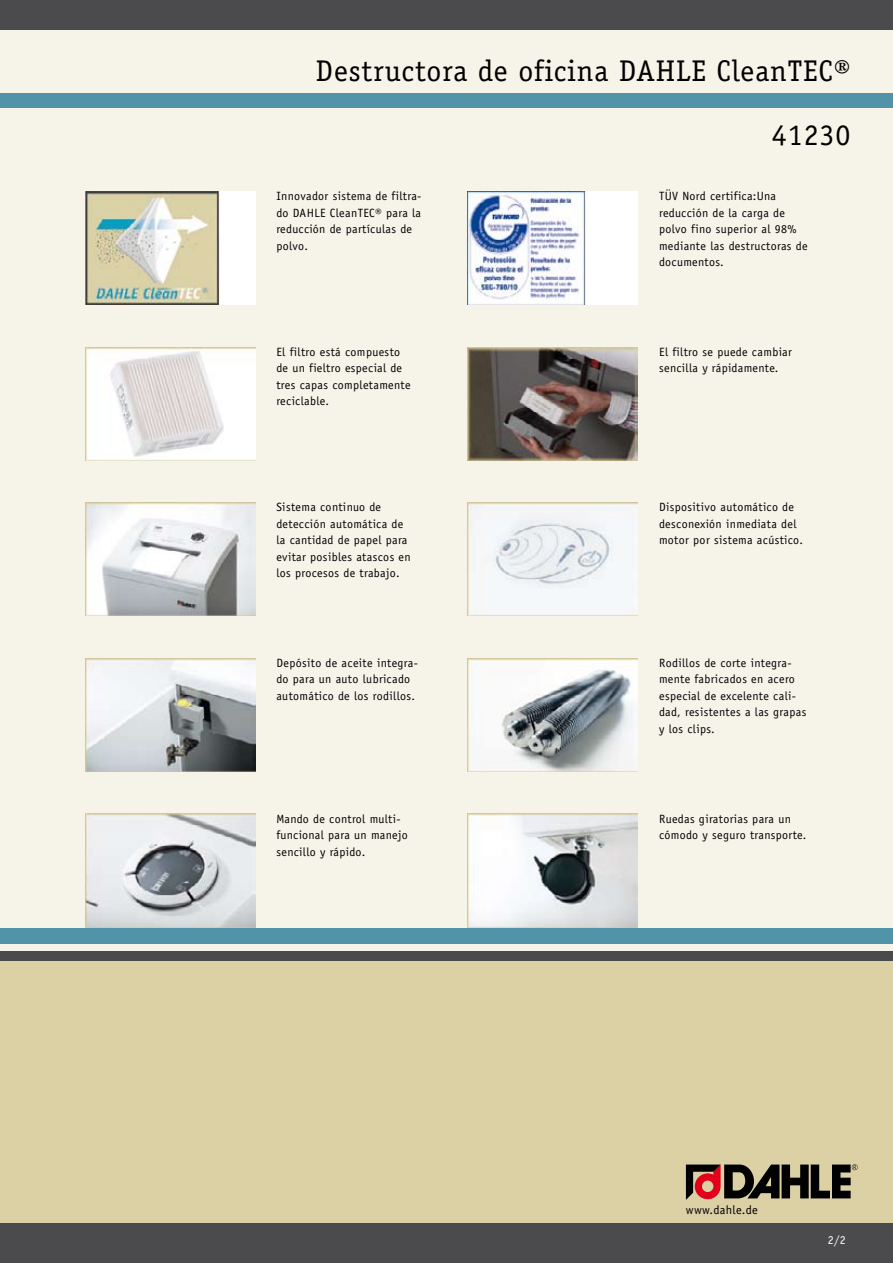
<style>
.page{position:relative;width:893px;height:1263px;background:#f6f3e8}
.page>*{position:absolute;margin:0;border:0;box-sizing:border-box;transform-origin:0 0}
.t1{font:30px "Officina Serif Std";letter-spacing:.03em;color:#000}
.t2{font:12.3px "Officina Sans Std";letter-spacing:.03em;color:#000}
.t3{font:12px/16.5px "Officina Sans Std";letter-spacing:.03em;color:#000}
.t4{font:12px "Officina Sans Std";color:#fff}
</style>
<div class="page">
<div style="left:0;top:0;width:893px;height:30px;background:#4b4b4d"></div>
<div style="left:0;top:956px;width:893px;height:282px;background:#dbd1a5"></div>
<div style="left:0;top:1224px;width:893px;height:39px;background:#4b4b4d"></div>
<div style="left:0;top:928px;width:893px;height:15px;background:#5193a9"></div>
<div style="left:0;top:951px;width:893px;height:9px;background:#4b4b4d"></div>
<svg style="left:686px;top:1164px;width:172px;height:36px"></svg>
<div style="left:0;top:94px;width:893px;height:14px;background:#5193a9"></div>
<img style="left:85px;top:191px;width:170px;height:113px">
<img style="left:468px;top:191px;width:170px;height:113px">
<img style="left:85px;top:347px;width:170px;height:113px">
<img style="left:468px;top:347px;width:170px;height:113px">
<img style="left:85px;top:503px;width:170px;height:113px">
<img style="left:468px;top:503px;width:170px;height:113px">
<img style="left:85px;top:658px;width:170px;height:113px">
<img style="left:468px;top:658px;width:170px;height:113px">
<img style="left:85px;top:814px;width:170px;height:113px">
<img style="left:468px;top:814px;width:170px;height:113px">
<h1 class="t1" style="left:316px;top:53px;width:536px">Destructora de oficina DAHLE CleanTEC®</h1>
<h1 class="t1" style="left:772px;top:117px;width:80px">41230</h1>
<p class="t3" style="left:276px;top:188px;width:147px">Innovador sistema de filtra&shy;do DAHLE CleanTEC® para la reducción de partículas de polvo.</p>
<p class="t3" style="left:659px;top:188px;width:150px">TÜV Nord certifica:Una reducción de la carga de polvo fino superior al 98% mediante las destructoras de documentos.</p>
<p class="t3" style="left:276px;top:343px;width:136px">El filtro está compuesto de un fieltro especial de tres capas completamente reciclable.</p>
<p class="t3" style="left:659px;top:343px;width:134px">El filtro se puede cambiar sencilla y rápidamente.</p>
<p class="t3" style="left:276px;top:499px;width:136px">Sistema continuo de detección automática de la cantidad de papel para evitar posibles atascos en los procesos de trabajo.</p>
<p class="t3" style="left:659px;top:499px;width:146px">Dispositivo automático de desconexión inmediata del motor por sistema acústico.</p>
<p class="t3" style="left:276px;top:655px;width:143px">Depósito de aceite integra&shy;do para un auto lubricado automático de los rodillos.</p>
<p class="t3" style="left:659px;top:655px;width:149px">Rodillos de corte integra&shy;mente fabricados en acero especial de excelente cali&shy;dad, resistentes a las grapas y los clips.</p>
<p class="t3" style="left:276px;top:810px;width:133px">Mando de control multi&shy;funcional para un manejo sencillo y rápido.</p>
<p class="t3" style="left:659px;top:810px;width:149px">Ruedas giratorias para un cómodo y seguro transporte.</p>
<p class="t2" style="left:686px;top:1203px;width:73px">www.dahle.de</p>
<p class="t4" style="left:828px;top:1233px;width:20px">2/2</p>
</div>
